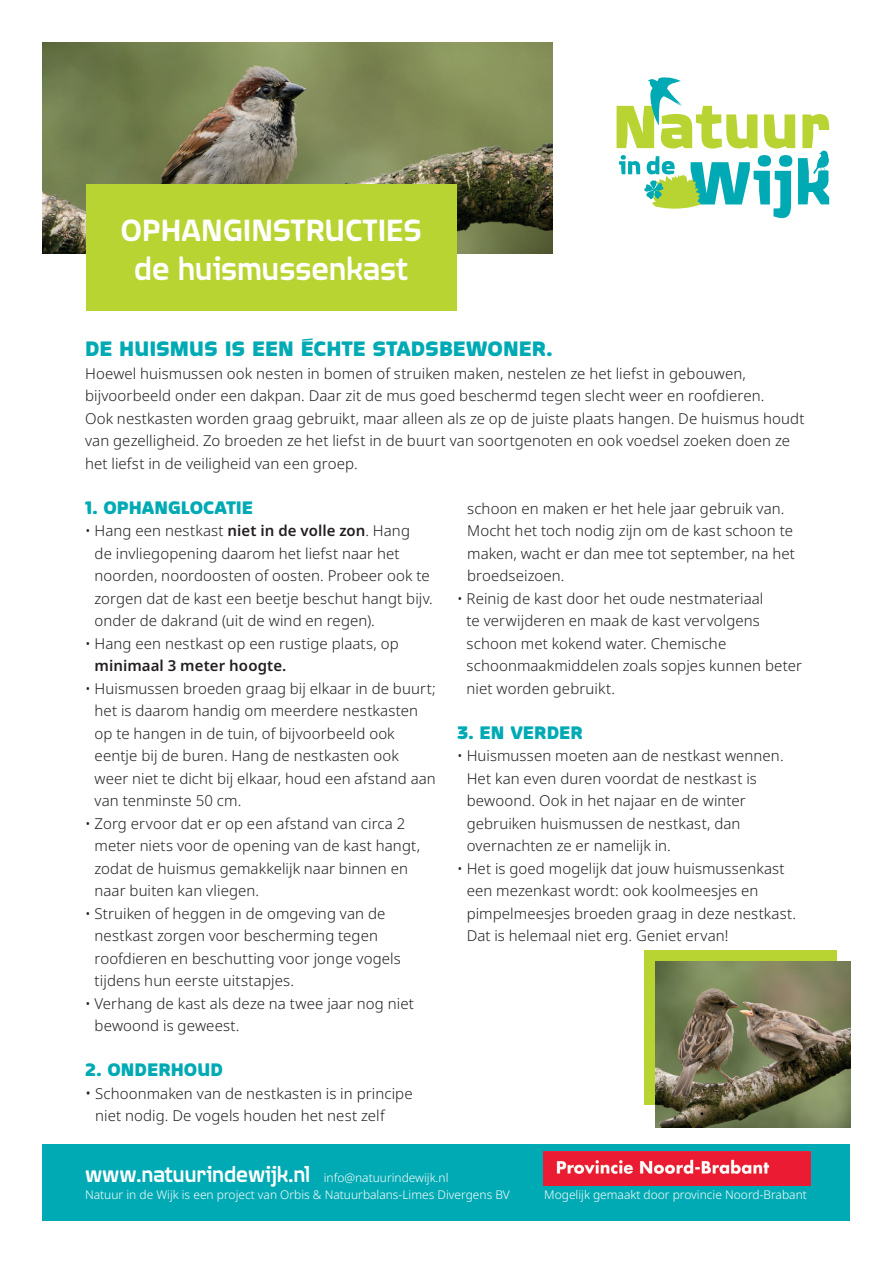
<style>
.page{position:relative;width:893px;height:1263px;background:#fff}
.page>*{position:absolute;margin:0;border:0;box-sizing:border-box;transform-origin:0 0}
.t1{font:500 33px/39.6px "Quagmire";color:#fff;text-align:center}
.t2{font:700 22.5px "Quagmire";color:#00aab4}
.t3{font:700 19.5px "Quagmire";color:#00aab4}
.t4{font:300 15px/22.5px "Noto Sans";letter-spacing:.005em;color:#231f20}
.t5{font:600 15px "Noto Sans";letter-spacing:.005em;color:#231f20}
.t6{font:300 12px/17.4px "Noto Sans";color:#fff}
.s1{font-weight:600}
.s2{font-size:16.5px}
.s3{font-family:"Quagmire";font-weight:500;font-size:22.5px}
</style>
<div class="page">
<img style="left:43px;top:43px;width:510px;height:210px">
<svg style="left:617px;top:77px;width:212px;height:141px"></svg>
<div style="left:86px;top:184px;width:370px;height:126px;background:#b8d432"></div>
<div style="left:644px;top:950px;width:193px;height:155px;background:#b8d432"></div>
<img style="left:655px;top:961px;width:195px;height:167px">
<div style="left:43px;top:1144px;width:807px;height:76px;background:#00aab4"></div>
<img style="left:543px;top:1151px;width:268px;height:35px">
<h1 class="t1" style="left:120px;top:208px;width:303px">OPHANGINSTRUCTIES de huismussenkast</h1>
<h2 class="t2" style="left:85px;top:333px;width:469px">DE HUISMUS IS EEN ÉCHTE STADSBEWONER.</h2>
<p class="t4" style="left:85px;top:362px;width:721px">Hoewel huismussen ook nesten in bomen of struiken maken, nestelen ze het liefst in gebouwen, bijvoorbeeld onder een dakpan. Daar zit de mus goed beschermd tegen slecht weer en roofdieren.<br>Ook nestkasten worden graag gebruikt, maar alleen als ze op de juiste plaats hangen. De huismus houdt van gezelligheid. Zo broeden ze het liefst in de buurt van soortgenoten en ook voedsel zoeken doen ze het liefst in de veiligheid van een groep.</p>
<h3 class="t3" style="left:85px;top:494px;width:169px">1. OPHANGLOCATIE</h3>
<p class="t4" style="left:95px;top:520px;width:340px;text-indent:-10px">• Hang een nestkast <span class="s1">niet in de volle zon</span>. Hang<br>de invliegopening daarom het liefst naar het noorden, noordoosten of oosten. Probeer ook te zorgen dat de kast een beetje beschut hangt bijv. onder de dakrand (uit de wind en regen).</p>
<p class="t4" style="left:85px;top:632px;width:315px">• Hang een nestkast op een rustige plaats, op</p>
<p class="t5" style="left:95px;top:655px;width:193px">minimaal 3 meter hoogte.</p>
<p class="t4" style="left:95px;top:677px;width:343px;text-indent:-10px">• Huismussen broeden graag bij elkaar in de buurt; het is daarom handig om meerdere nestkasten op te hangen in de tuin, of bijvoorbeeld ook eentje bij de buren. Hang de nestkasten ook weer niet te dicht bij elkaar, houd een afstand aan van tenminste 50 cm.</p>
<p class="t4" style="left:95px;top:812px;width:327px;text-indent:-10px">• Zorg ervoor dat er op een afstand van circa 2 meter niets voor de opening van de kast hangt, zodat de huismus gemakkelijk naar binnen en naar buiten kan vliegen.</p>
<p class="t4" style="left:95px;top:902px;width:308px;text-indent:-10px">• Struiken of heggen in de omgeving van de nestkast zorgen voor bescherming tegen roofdieren en beschutting voor jonge vogels tijdens hun eerste uitstapjes.</p>
<p class="t4" style="left:95px;top:992px;width:321px;text-indent:-10px">• Verhang de kast als deze na twee jaar nog niet bewoond is geweest.</p>
<h3 class="t3" style="left:85px;top:1056px;width:139px">2. ONDERHOUD</h3>
<p class="t4" style="left:95px;top:1082px;width:319px;text-indent:-10px"><span class="s2">•</span> Schoonmaken van de nestkasten is in principe niet nodig. De vogels houden het nest zelf</p>
<p class="t4" style="left:467px;top:497px;width:329px">schoon en maken er het hele jaar gebruik van.<br>Mocht het toch nodig zijn om de kast schoon te maken, wacht er dan mee tot september, na het broedseizoen.</p>
<p class="t4" style="left:467px;top:587px;width:337px;text-indent:-10px">• Reinig de kast door het oude nestmateriaal<br>te verwijderen en maak de kast vervolgens schoon met kokend water. Chemische schoonmaakmiddelen zoals sopjes kunnen beter niet worden gebruikt.</p>
<h3 class="t3" style="left:457px;top:719px;width:127px">3. EN VERDER</h3>
<p class="t4" style="left:467px;top:745px;width:319px;text-indent:-10px">• Huismussen moeten aan de nestkast wennen.<br>Het kan even duren voordat de nestkast is bewoond. Ook in het najaar en de winter gebruiken huismussen de nestkast, dan overnachten ze er namelijk in.</p>
<p class="t4" style="left:467px;top:857px;width:331px;text-indent:-10px">• Het is goed mogelijk dat jouw huismussenkast een mezenkast wordt: ook koolmeesjes en pimpelmeesjes broeden graag in deze nestkast.<br>Dat is helemaal niet erg. Geniet ervan!</p>
<p class="t6" style="left:85px;top:1169px;width:426px"><span class="s3">www.natuurindewijk.nl</span> info@natuurindewijk.nl<br>Natuur in de Wijk is een project van Orbis &amp; Natuurbalans-Limes Divergens BV</p>
<p class="t6" style="left:544px;top:1186px;width:264px">Mogelijk gemaakt door provincie Noord-Brabant</p>
</div>
